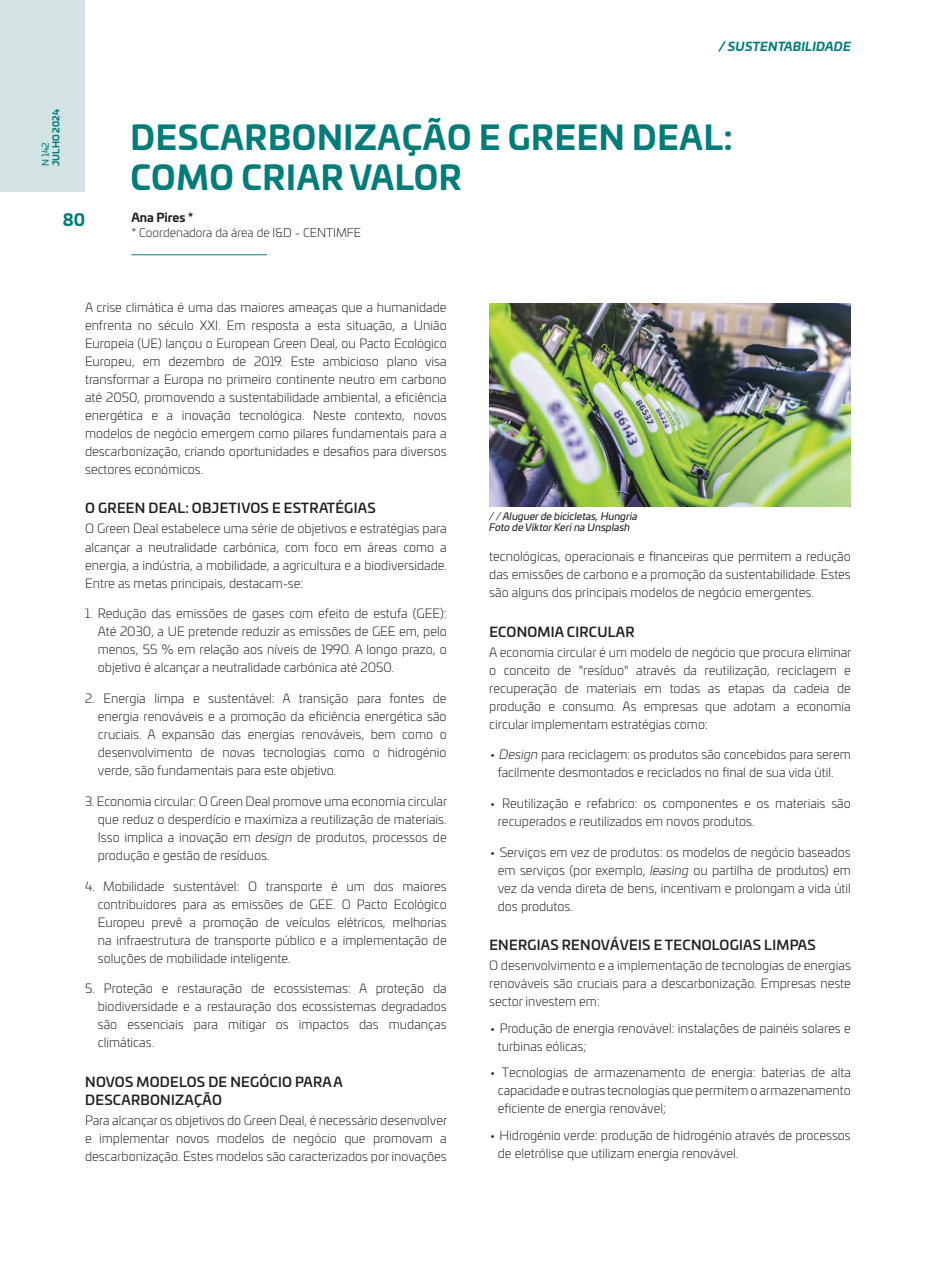
<style>
.page{position:relative;width:936px;height:1276px;background:#fff}
.page>*{position:absolute;margin:0;border:0;box-sizing:border-box;transform-origin:0 0}
.t1{font:700 33px/39px "Univia Pro";letter-spacing:.02em;color:#007d79}
.t2{font:700 16.5px "Univia Pro";color:#007d79}
.t3{font:500 13.5px/18px "Univia Pro";letter-spacing:.02em;color:#231f20}
.t4{font:300 12.75px/18px "Univia Pro";color:#231f20;text-align:justify}
.t5{font:300 12px "Univia Pro";color:#231f20}
.t6{font:italic 700 12px "Univia Pro";letter-spacing:.02em;color:#007d79}
.t7{font:700 12px "Univia Pro";color:#231f20}
.t8{font:italic 10.05px/11.1px "Univia Pro";color:#231f20}
.t9{font:700 9px "Univia Pro";color:#007d79}
.t10{font:9px "Univia Pro";color:#007d79}
.s1{font-style:italic}
</style>
<div class="page">
<div style="left:0;top:0;width:85px;height:191px;background:#d3e3e3"></div>
<hr style="left:131px;top:254px;width:136px;height:1px;background:#007d79">
<img style="left:489px;top:304px;width:361px;height:203px">
<p class="t6" style="left:719px;top:37px;width:133px">/ SUSTENTABILIDADE</p>
<p class="t9" style="left:49px;top:166px;width:58px;rotate:-90deg">JULHO 2024</p>
<h1 class="t1" style="left:131px;top:116px;width:603px">DESCARBONIZAÇÃO E GREEN DEAL:<br>COMO CRIAR VALOR</h1>
<p class="t7" style="left:131px;top:208px;width:63px">Ana Pires *</p>
<p class="t5" style="left:131px;top:224px;width:231px">* Coordenadora da área de I&amp;D - CENTIMFE</p>
<p class="t10" style="left:39px;top:166px;width:25px;rotate:-90deg">N 142</p>
<p class="t2" style="left:63px;top:206px;width:24px">80</p>
<p class="t4" style="left:85px;top:298px;width:363px">A crise climática é uma das maiores ameaças que a humanidade enfrenta no século XXI. Em resposta a esta situação, a União Europeia (UE) lançou o European Green Deal, ou Pacto Ecológico Europeu, em dezembro de 2019. Este ambicioso plano visa transformar a Europa no primeiro continente neutro em carbono até 2050, promovendo a sustentabilidade ambiental, a eficiência energética e a inovação tecnológica. Neste contexto, novos modelos de negócio emergem como pilares fundamentais para a descarbonização, criando oportunidades e desafios para diversos sectores económicos.</p>
<p class="t3" style="left:85px;top:498px;width:292px">O GREEN DEAL: OBJETIVOS E ESTRATÉGIAS</p>
<p class="t4" style="left:85px;top:519px;width:363px">O Green Deal estabelece uma série de objetivos e estratégias para alcançar a neutralidade carbónica, com foco em áreas como a energia, a indústria, a mobilidade, a agricultura e a biodiversidade.<br>Entre as metas principais, destacam-se:</p>
<p class="t4" style="left:98px;top:604px;width:350px;text-indent:-13px">1. Redução das emissões de gases com efeito de estufa (GEE):<br>Até 2030, a UE pretende reduzir as emissões de GEE em, pelo menos, 55 % em relação aos níveis de 1990. A longo prazo, o objetivo é alcançar a neutralidade carbónica até 2050.</p>
<p class="t4" style="left:98px;top:689px;width:350px;text-indent:-13px">2. Energia limpa e sustentável: A transição para fontes de energia renováveis e a promoção da eficiência energética são cruciais. A expansão das energias renováveis, bem como o desenvolvimento de novas tecnologias como o hidrogénio verde, são fundamentais para este objetivo.</p>
<p class="t4" style="left:98px;top:791px;width:351px;text-indent:-13px">3. Economia circular: O Green Deal promove uma economia circular que reduz o desperdício e maximiza a reutilização de materiais.<br>Isso implica a inovação em <span class="s1">design</span> de produtos, processos de produção e gestão de resíduos.</p>
<p class="t4" style="left:98px;top:876px;width:350px;text-indent:-13px">4. Mobilidade sustentável: O transporte é um dos maiores contribuidores para as emissões de GEE. O Pacto Ecológico Europeu prevê a promoção de veículos elétricos, melhorias na infraestrutura de transporte público e a implementação de soluções de mobilidade inteligente.</p>
<p class="t4" style="left:98px;top:979px;width:350px;text-indent:-13px">5. Proteção e restauração de ecossistemas: A proteção da biodiversidade e a restauração dos ecossistemas degradados são essenciais para mitigar os impactos das mudanças climáticas.</p>
<p class="t3" style="left:85px;top:1071px;width:259px">NOVOS MODELOS DE NEGÓCIO PARA A<br>DESCARBONIZAÇÃO</p>
<p class="t4" style="left:85px;top:1110px;width:364px">Para alcançar os objetivos do Green Deal, é necessário desenvolver e implementar novos modelos de negócio que promovam a descarbonização. Estes modelos são caracterizados por inovações</p>
<p class="t8" style="left:489px;top:510px;width:150px">/ / Aluguer de bicicletas, Hungria<br>Foto de Viktor Keri na Unsplash</p>
<p class="t4" style="left:489px;top:547px;width:363px">tecnológicas, operacionais e financeiras que permitem a redução das emissões de carbono e a promoção da sustentabilidade. Estes são alguns dos principais modelos de negócio emergentes.</p>
<p class="t3" style="left:489px;top:621px;width:147px">ECONOMIA CIRCULAR</p>
<p class="t4" style="left:489px;top:642px;width:363px">A economia circular é um modelo de negócio que procura eliminar o conceito de "resíduo" através da reutilização, reciclagem e recuperação de materiais em todas as etapas da cadeia de produção e consumo. As empresas que adotam a economia circular implementam estratégias como:</p>
<p class="t4" style="left:497px;top:745px;width:354px;text-indent:-9px">• <span class="s1">Design</span> para reciclagem: os produtos são concebidos para serem facilmente desmontados e reciclados no final de sua vida útil.</p>
<p class="t4" style="left:497px;top:794px;width:354px;text-indent:-9px">• Reutilização e refabrico: os componentes e os materiais são recuperados e reutilizados em novos produtos.</p>
<p class="t4" style="left:497px;top:842px;width:354px;text-indent:-9px">• Serviços em vez de produtos: os modelos de negócio baseados em serviços (por exemplo, <span class="s1">leasing</span> ou partilha de produtos) em vez da venda direta de bens, incentivam e prolongam a vida útil dos produtos.</p>
<p class="t3" style="left:489px;top:935px;width:328px">ENERGIAS RENOVÁVEIS E TECNOLOGIAS LIMPAS</p>
<p class="t4" style="left:489px;top:956px;width:363px">O desenvolvimento e a implementação de tecnologias de energias renováveis são cruciais para a descarbonização. Empresas neste sector investem em:</p>
<p class="t4" style="left:497px;top:1018px;width:354px;text-indent:-9px">• Produção de energia renovável: instalações de painéis solares e turbinas eólicas;</p>
<p class="t4" style="left:497px;top:1063px;width:354px;text-indent:-9px">• Tecnologias de armazenamento de energia: baterias de alta capacidade e outras tecnologias que permitem o armazenamento eficiente de energia renovável;</p>
<p class="t4" style="left:497px;top:1125px;width:354px;text-indent:-9px">• Hidrogénio verde: produção de hidrogénio através de processos de eletrólise que utilizam energia renovável.</p>
</div>
